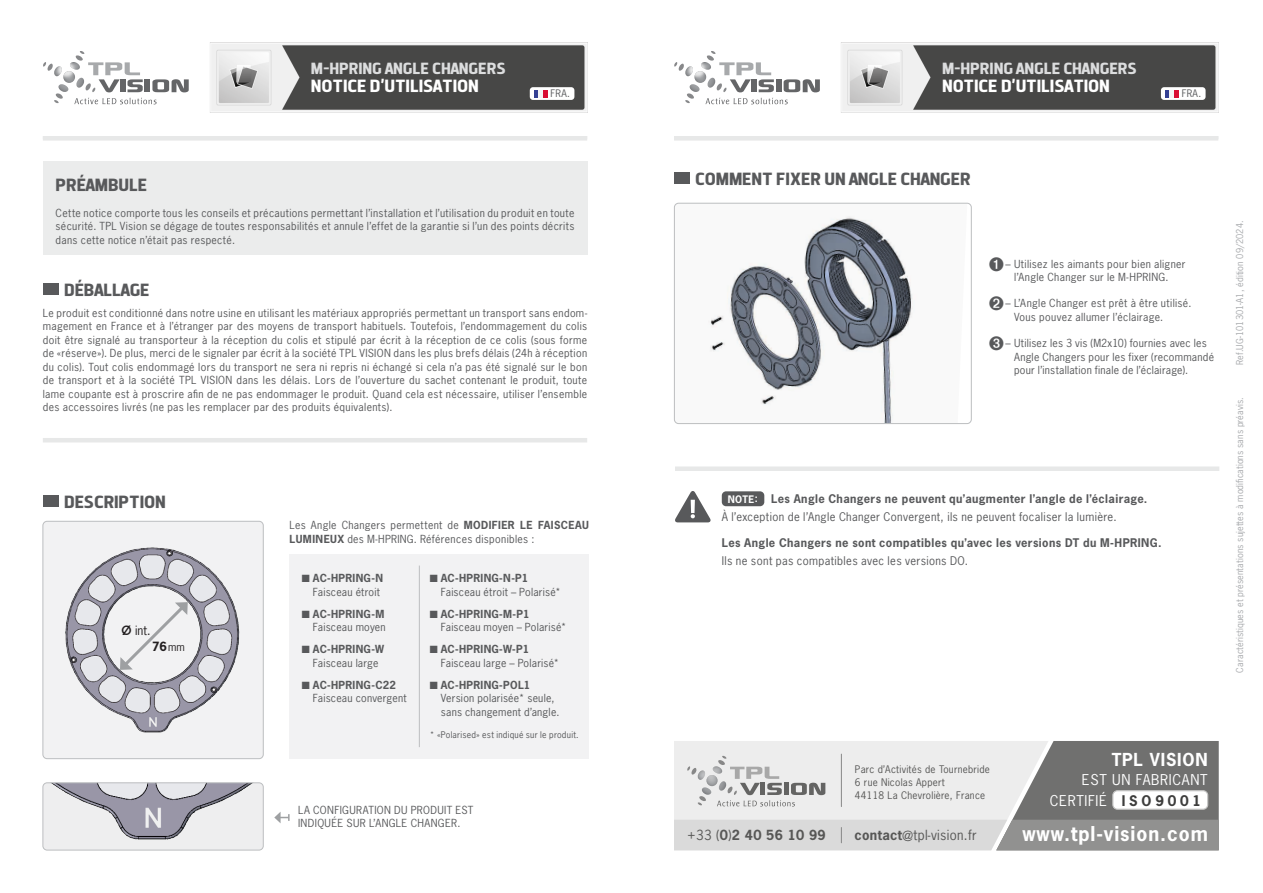
<style>
.page{position:relative;width:1263px;height:893px;background:#fff}
.page>*{position:absolute;margin:0;border:0;box-sizing:border-box;transform-origin:0 0}
.t1{font:700 19.2px "News Gothic Std";letter-spacing:.05em;color:#fff}
.t2{font:700 18px "Dyno";color:#58595b}
.t3{font:700 18px "Dyno";color:#fff}
.t4{font:700 16.8px "News Gothic Std";letter-spacing:.05em;color:#fff}
.t5{font:700 16.5px "Dyno";color:#dcddde}
.t6{font:14.1px/21px "News Gothic Std";letter-spacing:.05em;color:#fff}
.t7{font:13.05px "News Gothic Std";letter-spacing:.025em;color:#575756}
.t8{font:700 13.05px "News Gothic Std";letter-spacing:.025em;color:#575756}
.t9{font:12px "News Gothic Std";color:#231f20}
.t10{font:700 12px "News Gothic Std";color:#231f20}
.t11{font:11.25px/18px "News Gothic Std";letter-spacing:.03em;color:#58595b}
.t12{font:700 11.25px "News Gothic Std";letter-spacing:.035em;color:#58595b}
.t13{font:10.5px/13.5px "News Gothic Std";letter-spacing:.025em;color:#58595b}
.t14{font:9.9px/13px "News Gothic Std";letter-spacing:.025em;color:#575756}
.t15{font:9.75px "News Gothic Std";letter-spacing:.03em;color:#58595b}
.t16{font:9px "News Gothic Std";letter-spacing:.01em;color:#a7a9ac}
.t17{font:8.7px "News Gothic Std";letter-spacing:.03em;color:#58595b}
.s1{font-family:"Raleway";font-weight:600;font-size:13.5px}
.s2{font-weight:400;font-size:10.5px}
.s3{font-weight:700}
.s4{font-weight:700;font-size:9.75px;color:#fff}
.s5{font-weight:700;font-size:13.8px;color:#3d3d3c}
.s6{font-weight:400}
</style>
<div class="page">
<svg style="left:43px;top:51px;width:146px;height:53px"></svg>
<svg style="left:674px;top:51px;width:146px;height:53px"></svg>
<img style="left:210px;top:42px;width:377px;height:70px">
<img style="left:841px;top:42px;width:377px;height:70px">
<div style="left:43px;top:162px;width:544px;height:93px;background:#ebecec"></div>
<div style="left:43px;top:283px;width:15px;height:12px;background:#58595b"></div>
<div style="left:43px;top:136px;width:544px;height:5px;background:#e7e8e8"></div>
<div style="left:674px;top:136px;width:544px;height:5px;background:#e7e8e8"></div>
<hr style="left:43px;top:438px;width:544px;height:4px;background:#e7e8e8">
<div style="left:530px;top:87px;width:44px;height:13px;background:#fff;border-radius:3px"></div>
<div style="left:1161px;top:87px;width:44px;height:13px;background:#fff;border-radius:3px"></div>
<svg style="left:534px;top:90px;width:13px;height:7px"></svg>
<svg style="left:1165px;top:90px;width:13px;height:7px"></svg>
<div style="left:290px;top:555px;width:299px;height:204px;background:#f2f2f3"></div>
<div style="left:43px;top:495px;width:15px;height:12px;background:#58595b"></div>
<svg style="left:274px;top:812px;width:16px;height:11px"></svg>
<div style="left:43px;top:521px;width:220px;height:238px;background:#f2f2f3;border-radius:4px"></div>
<img style="left:65px;top:547px;width:175px;height:186px">
<div style="left:43px;top:521px;width:221px;height:238px;border:1px solid #bcbec0;border-radius:4px"></div>
<svg style="left:120px;top:602px;width:68px;height:68px"></svg>
<hr style="left:419px;top:566px;width:1px;height:181px;background:#bcbec0">
<svg style="left:674px;top:741px;width:545px;height:109px;background:#c2c2c2"></svg>
<hr style="left:841px;top:754px;width:1px;height:53px;background:#878787">
<div style="left:674px;top:172px;width:15px;height:12px;background:#58595b"></div>
<img style="left:708px;top:216px;width:205px;height:206px">
<div style="left:674px;top:203px;width:298px;height:221px;border:1px solid #bcbec0;border-radius:4px"></div>
<svg style="left:675px;top:491px;width:36px;height:31px"></svg>
<div style="left:675px;top:466px;width:544px;height:5px;background:#e7e8e8"></div>
<div style="left:722px;top:491px;width:42px;height:15px;background:#58595b;border-radius:4px"></div>
<img style="left:43px;top:784px;width:219px;height:66px">
<div style="left:43px;top:782px;width:221px;height:68px;border:1px solid #bcbec0;border-radius:4px"></div>
<h3 class="t5" style="left:311px;top:58px;width:196px">M-HPRING ANGLE CHANGERS</h3>
<h3 class="t5" style="left:942px;top:58px;width:196px">M-HPRING ANGLE CHANGERS</h3>
<h2 class="t3" style="left:311px;top:75px;width:169px">NOTICE D’UTILISATION</h2>
<h2 class="t3" style="left:942px;top:75px;width:169px">NOTICE D’UTILISATION</h2>
<p class="t15" style="left:551px;top:87px;width:21px">FRA.</p>
<p class="t15" style="left:1182px;top:87px;width:21px">FRA.</p>
<h2 class="t2" style="left:56px;top:174px;width:93px">PRÉAMBULE</h2>
<p class="t13" style="left:56px;top:206px;width:520px;text-align:justify">Cette notice comporte tous les conseils et précautions permettant l’installation et l’utilisation du produit en toute sécurité. TPL Vision se dégage de toutes responsabilités et annule l’effet de la garantie si l’un des points décrits dans cette notice n’était pas respecté.</p>
<h2 class="t2" style="left:64px;top:279px;width:87px">DÉBALLAGE</h2>
<p class="t13" style="left:43px;top:306px;width:546px;text-align:justify">Le produit est conditionné dans notre usine en utilisant les matériaux appropriés permettant un transport sans endom&shy;magement en France et à l’étranger par des moyens de transport habituels. Toutefois, l’endommagement du colis doit être signalé au transporteur à la réception du colis et stipulé par écrit à la réception de ce colis (sous forme de «réserve»). De plus, merci de le signaler par écrit à la société TPL VISION dans les plus brefs délais (24h à réception du colis). Tout colis endommagé lors du transport ne sera ni repris ni échangé si cela n’a pas été signalé sur le bon de transport et à la société TPL VISION dans les délais. Lors de l’ouverture du sachet contenant le produit, toute lame coupante est à proscrire afin de ne pas endommager le produit. Quand cela est nécessaire, utiliser l’ensemble des accessoires livrés (ne pas les remplacer par des produits équivalents).</p>
<h2 class="t2" style="left:64px;top:491px;width:103px">DESCRIPTION</h2>
<p class="t9" style="left:122px;top:623px;width:30px"><span class="s1">Ø</span> int.</p>
<p class="t10" style="left:152px;top:639px;width:34px">76<span class="s2">mm</span></p>
<p class="t13" style="left:290px;top:518px;width:301px">Les Angle Changers permettent de <span class="s3">MODIFIER LE FAISCEAU<br>LUMINEUX</span> des M-HPRING. Références disponibles :</p>
<p class="t13" style="left:302px;top:571px;width:83px;text-align:right">■ <span class="s3">AC-HPRING-N<br></span>Faisceau étroit</p>
<p class="t13" style="left:302px;top:607px;width:85px;text-align:right">■ <span class="s3">AC-HPRING-M<br></span>Faisceau moyen</p>
<p class="t13" style="left:302px;top:642px;width:84px;text-align:center">■ <span class="s3">AC-HPRING-W<br></span>Faisceau large</p>
<p class="t13" style="left:313px;top:678px;width:95px;text-indent:-11px">■ <span class="s3">AC-HPRING-C22<br></span>Faisceau convergent</p>
<p class="t13" style="left:441px;top:571px;width:121px;text-indent:-11px">■ <span class="s3">AC-HPRING-N-P1<br></span>Faisceau étroit – Polarisé*</p>
<p class="t13" style="left:441px;top:607px;width:127px;text-indent:-11px">■ <span class="s3">AC-HPRING-M-P1<br></span>Faisceau moyen – Polarisé*</p>
<p class="t13" style="left:441px;top:642px;width:120px;text-indent:-11px">■ <span class="s3">AC-HPRING-W-P1<br></span>Faisceau large – Polarisé*</p>
<p class="t13" style="left:441px;top:678px;width:120px;text-indent:-11px">■ <span class="s3">AC-HPRING-POL1<br></span>Version polarisée* seule, sans changement d’angle.</p>
<p class="t17" style="left:430px;top:729px;width:150px">* «Polarised» est indiqué sur le produit.</p>
<p class="t13" style="left:298px;top:803px;width:177px">LA CONFIGURATION DU PRODUIT EST<br>INDIQUÉE SUR L’ANGLE CHANGER.</p>
<h2 class="t2" style="left:695px;top:168px;width:277px">COMMENT FIXER UN ANGLE CHANGER</h2>
<p class="t13" style="left:1014px;top:257px;width:173px;text-indent:-25px">➊ – Utilisez les aimants pour bien aligner l’Angle Changer sur le M-HPRING.</p>
<p class="t13" style="left:989px;top:296px;width:204px;text-align:center">➋ – L’Angle Changer est prêt à être utilisé.<br>Vous pouvez allumer l’éclairage.</p>
<p class="t13" style="left:1014px;top:336px;width:202px;text-indent:-25px">➌ – Utilisez les 3 vis (M2x10) fournies avec les<br>Angle Changers pour les fixer (recommandé pour l’installation finale de l’éclairage).</p>
<p class="t11" style="left:722px;top:489px;width:427px;text-indent:6px"><span class="s4">NOTE:</span> <span class="s3">Les Angle Changers ne peuvent qu’augmenter l’angle de l’éclairage.<br></span>À l’exception de l’Angle Changer Convergent, ils ne peuvent focaliser la lumière.</p>
<p class="t12" style="left:722px;top:535px;width:441px">Les Angle Changers ne sont compatibles qu’avec les versions DT du M-HPRING.</p>
<p class="t11" style="left:722px;top:552px;width:248px">Ils ne sont pas compatibles avec les versions DO.</p>
<p class="t16" style="left:1234px;top:365px;width:146px;rotate:-90deg">Ref.UG-101301-A1, édition 09/2024.</p>
<p class="t16" style="left:1234px;top:673px;width:277px;rotate:-90deg">Caractéristiques et présentations sujettes à modifications sans préavis.</p>
<p class="t14" style="left:855px;top:762px;width:136px">Parc d’Activités de Tournebride<br>6 rue Nicolas Appert<br>44118 La Chevrolière, France</p>
<h3 class="t4" style="left:1112px;top:748px;width:98px">TPL VISION</h3>
<h3 class="t6" style="left:1050px;top:769px;width:159px;text-indent:32px">EST UN FABRICANT<br>CERTIFIÉ <span class="s5">I S O 9 0 0 1</span></h3>
<p class="t8" style="left:687px;top:827px;width:140px"><span class="s6">+33 (</span>0<span class="s6">)</span>2 40 56 10 99</p>
<p class="t7" style="left:854px;top:827px;width:124px"><span class="s3">contact</span>@tpl-vision.fr</p>
<h1 class="t1" style="left:1022px;top:821px;width:187px">www.tpl-vision.com</h1>
</div>
